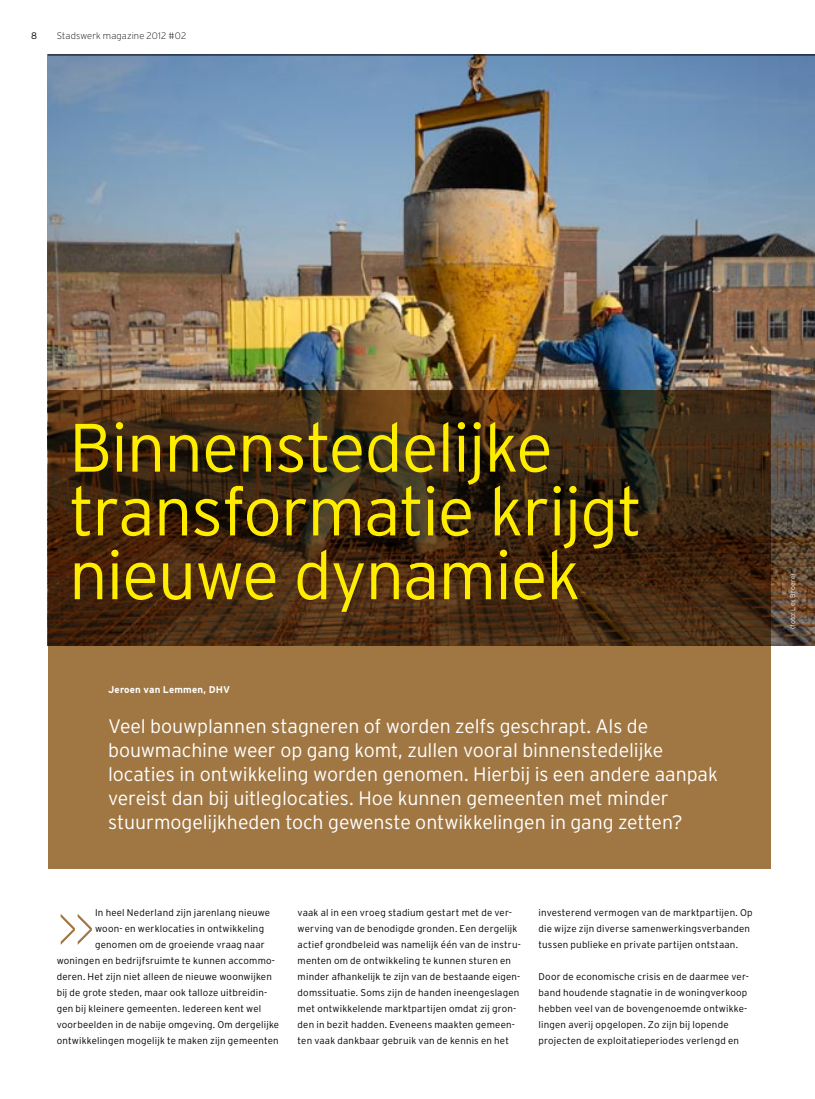
<style>
.page{position:relative;width:815px;height:1099px;background:#fff}
.page>*{position:absolute;margin:0;border:0;box-sizing:border-box;transform-origin:0 0}
.t1{font:300 68.25px/63.8px "Interstate";letter-spacing:-.02em;color:#ffed00}
.t2{font:200 55.25px "Interstate";color:#a07743}
.t3{font:300 19.5px/23.9px "Interstate";letter-spacing:-.005em;color:#fff}
.t4{font:300 9.75px/16px "Interstate";letter-spacing:.02em;color:#000}
.t5{font:700 9.75px "Interstate";letter-spacing:.015em;color:#fff}
.t6{font:200 9.38px "Interstate";letter-spacing:.015em;color:#000}
.t7{font:300 9.38px "Interstate";color:#000}
.t8{font:300 6.88px "Interstate";letter-spacing:.02em;color:#fff}
</style>
<div class="page">
<img style="left:48px;top:56px;width:767px;height:589px">
<svg style="left:48px;top:390px;width:723px;height:478px;background:#6c4c28"></svg>
<hr style="left:48px;top:55px;width:767px;height:1px;background:#000">
<p class="t7" style="left:31px;top:30px;width:7px">8</p>
<p class="t6" style="left:57px;top:31px;width:131px">Stadswerk magazine 2012 #02</p>
<h1 class="t1" style="left:69px;top:415px;width:575px">Binnenstedelijke transformatie krijgt nieuwe dynamiek</h1>
<p class="t5" style="left:108px;top:684px;width:124px">Jeroen van Lemmen, DHV</p>
<p class="t3" style="left:108px;top:714px;width:611px">Veel bouwplannen stagneren of worden zelfs geschrapt. Als de bouwmachine weer op gang komt, zullen vooral binnenstedelijke locaties in ontwikkeling worden genomen. Hierbij is een andere aanpak vereist dan bij uitleglocaties. Hoe kunnen gemeenten met minder stuurmogelijkheden toch gewenste ontwikkelingen in gang zetten?</p>
<h2 class="t2" style="left:57px;top:898px;width:40px">&gt;&gt;</h2>
<p class="t4" style="left:95px;top:904px;width:177px">In heel Nederland zijn jarenlang nieuwe</p>
<p class="t4" style="left:95px;top:920px;width:171px">woon- en werklocaties in ontwikkeling</p>
<p class="t4" style="left:95px;top:936px;width:171px">genomen om de groeiende vraag naar</p>
<p class="t4" style="left:57px;top:952px;width:220px">woningen en bedrijfsruimte te kunnen accommo-</p>
<p class="t4" style="left:57px;top:968px;width:217px">deren. Het zijn niet alleen de nieuwe woonwijken</p>
<p class="t4" style="left:57px;top:984px;width:212px">bij de grote steden, maar ook talloze uitbreidin-</p>
<p class="t4" style="left:57px;top:1000px;width:206px">gen bij kleinere gemeenten. Iedereen kent wel</p>
<p class="t4" style="left:57px;top:1016px;width:224px">voorbeelden in de nabije omgeving. Om dergelijke</p>
<p class="t4" style="left:57px;top:1032px;width:223px">ontwikkelingen mogelijk te maken zijn gemeenten</p>
<p class="t4" style="left:298px;top:904px;width:225px">vaak al in een vroeg stadium gestart met de ver&shy;werving van de benodigde gronden. Een dergelijk actief grondbeleid was namelijk één van de instru&shy;menten om de ontwikkeling te kunnen sturen en minder afhankelijk te zijn van de bestaande eigen&shy;domssituatie. Soms zijn de handen ineengeslagen met ontwikkelende marktpartijen omdat zij gron&shy;den in bezit hadden. Eveneens maakten gemeen&shy;ten vaak dankbaar gebruik van de kennis en het</p>
<p class="t4" style="left:539px;top:904px;width:216px">investerend vermogen van de marktpartijen. Op die wijze zijn diverse samenwerkingsverbanden tussen publieke en private partijen ontstaan.</p>
<p class="t4" style="left:539px;top:968px;width:212px">Door de economische crisis en de daarmee ver&shy;band houdende stagnatie in de woningverkoop hebben veel van de bovengenoemde ontwikke&shy;lingen averij opgelopen. Zo zijn bij lopende projecten de exploitatieperiodes verlengd en</p>
<p class="t8" style="left:789px;top:629px;width:57px;rotate:-90deg">(foto: Lex Broere)</p>
</div>
